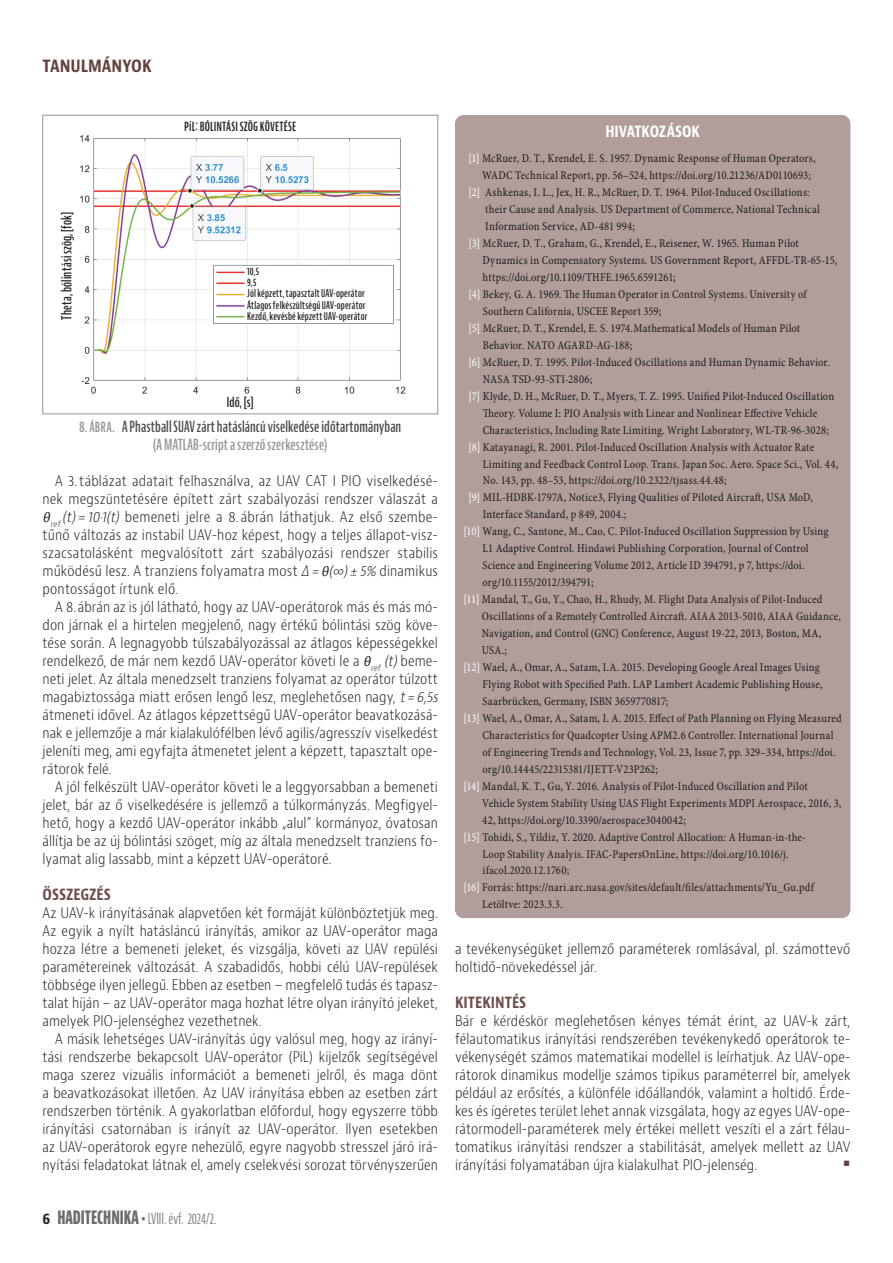
<style>
.page{position:relative;width:893px;height:1263px;background:#fff}
.page>*{position:absolute;margin:0;border:0;box-sizing:border-box;transform-origin:0 0}
.kenyer_tompa{font:800 21px "Bernino Sans";color:#64433f;scale:.96 1}
.t1{font:700 condensed 18px "Bernino Sans";color:#64433f}
.KÖZCÍM{font:700 condensed 16.5px "Bernino Sans";color:#6f4f4b;scale:.96 1}
.Hivatkozott_irodalom_CÍM{font:700 condensed 16.5px "Bernino Sans";letter-spacing:-.005em;color:#fff;scale:.95 1}
.kepala_jobb{font:600 extra-condensed 15px "Bernino Sans";letter-spacing:.005em;color:#4b4c4d}
.kepala_jobb-2{font:600 extra-condensed 15px "Bernino Sans";letter-spacing:.01em;color:#939598}
.t2{font:extra-condensed 15px "Bernino Sans";letter-spacing:-.005em;color:#808285}
.kenyér{font:300 condensed 14.25px/18px "Bernino Sans";letter-spacing:.005em;color:#231f20;text-align:justify;scale:.96 1}
.kenyer_tompa-2{font:300 condensed 14.25px/18px "Bernino Sans";letter-spacing:.005em;color:#231f20;text-align:justify;scale:.96 1}
.kepala_bal{font:600 extra-condensed 13.5px "Bernino Sans";letter-spacing:.01em;color:#231f20}
.hivatkozasok{font:12px/17px "Minion Pro Cn Capt";letter-spacing:.015em;color:#231f20;scale:.95 1}
.kepala_bal-2{font:600 extra-condensed 10.5px "Bernino Sans";letter-spacing:.02em;color:#231f20}
.s1{color:#939598}
.s2{font-family:"Cambria Math";font-weight:400;font-style:italic;font-stretch:normal}
.s3{font-style:italic}
.s4{font-weight:700;font-stretch:condensed;color:#231f20}
.s5{font-weight:700;font-size:18px;color:#6c6d70}
.s6{color:#fff}
</style>
<div class="page">
<div style="left:455px;top:115px;width:395px;height:803px;background:#b19e9a;border-radius:9px"></div>
<img style="left:80px;top:135px;width:326px;height:259px">
<div style="left:43px;top:115px;width:395px;height:299px;border:1px solid #939598"></div>
<h2 class="t1" style="left:43px;top:54px;width:111px">TANULMÁNYOK</h2>
<p class="kepala_bal" style="left:59px;top:320px;width:109px;rotate:-90deg">Theta, bólintási szög, [fok]</p>
<p class="kepala_bal" style="left:184px;top:119px;width:114px">PiL: BÓLINTÁSI SZÖG KÖVETÉSE</p>
<p class="kepala_bal-2" style="left:247px;top:265px;width:13px">10,5</p>
<p class="kepala_bal-2" style="left:247px;top:276px;width:11px">9,5</p>
<p class="kepala_bal-2" style="left:247px;top:288px;width:119px">Jól képzett, tapasztalt UAV-operátor</p>
<p class="kepala_bal-2" style="left:247px;top:299px;width:120px">Átlagos felkészültségű UAV-operátor</p>
<p class="kepala_bal-2" style="left:247px;top:310px;width:122px">Kezdő, kevésbé képzett UAV-operátor</p>
<p class="kepala_bal" style="left:227px;top:394px;width:28px">Idő, [s]</p>
<p class="kepala_jobb" style="left:79px;top:418px;width:324px"><span class="s1">8. ÁBRA.</span> A Phastball SUAV zárt hatásláncú viselkedése időtartományban</p>
<p class="kepala_jobb-2" style="left:153px;top:436px;width:176px">(A MATLAB-script a szerző szerkesztése)</p>
<p class="kenyér" style="left:43px;top:472px;width:413px;text-indent:13px">A 3.táblázat adatait felhasználva, az UAV CAT I PIO viselkedésé&shy;nek megszüntetésére épített zárt szabályozási rendszer válaszát a <span class="s2">θ</span><sub>ref</sub><span class="s3">(t)=10∙1(t)</span> bemeneti jelre a 8. ábrán láthatjuk. Az első szembe&shy;tűnő változás az instabil UAV-hoz képest, hogy a teljes állapot-vis - szacsatolásként megvalósított zárt szabályozási rendszer stabilis működésű lesz. A tranziens folyamatra most <span class="s3">Δ=</span><span class="s2">θ</span><span class="s3">(∞)±5%</span> dinamikus pontosságot írtunk elő.</p>
<p class="kenyér" style="left:43px;top:598px;width:417px;text-align:left;text-indent:13px">A 8. ábrán az is jól látható, hogy az UAV-operátorok más és más mó&shy;don járnak el a hirtelen megjelenő, nagy értékű bólintási szög köve&shy;tése során. A legnagyobb túlszabályozással az átlagos képességekkel rendelkező, de már nem kezdő UAV-operátor követi le a <span class="s2">θ</span><sub>ref</sub> <span class="s3">(t)</span>beme&shy;neti jelet. Az általa menedzselt tranziens folyamat az operátor túlzott magabiztossága miatt erősen lengő lesz, meglehetősen nagy, <span class="s3">t=6,5s </span>átmeneti idővel. Az átlagos képzettségű UAV-operátor beavatkozásá&shy;nak e jellemzője a már kialakulófélben lévő agilis/agresszív viselkedést jeleníti meg, ami egyfajta átmenetet jelent a képzett, tapasztalt ope&shy;rátorok felé.</p>
<p class="kenyér" style="left:43px;top:778px;width:413px;text-indent:13px">A jól felkészült UAV-operátor követi le a leggyorsabban a bemeneti jelet, bár az ő viselkedésére is jellemző a túlkormányzás. Megfigyel&shy;hető, hogy a kezdő UAV-operátor inkább „alul” kormányoz, óvatosan állítja be az új bólintási szöget, míg az általa menedzselt tranziens fo&shy;lyamat alig lassabb, mint a képzett UAV-operátoré.</p>
<p class="KÖZCÍM" style="left:43px;top:884px;width:73px">ÖSSZEGZÉS</p>
<p class="kenyer_tompa-2" style="left:43px;top:904px;width:413px">Az UAV-k irányításának alapvetően két formáját különböztetjük meg.<br>Az egyik a nyílt hatásláncú irányítás, amikor az UAV-operátor maga hozza létre a bemeneti jeleket, és vizsgálja, követi az UAV repülési paramétereinek változását. A szabadidős, hobbi célú UAV-repülések többsége ilyen jellegű. Ebben az esetben – megfelelő tudás és tapasz&shy;talat híján – az UAV-operátor maga hozhat létre olyan irányító jeleket, amelyek PIO-jelenséghez vezethetnek.</p>
<p class="kenyér" style="left:43px;top:1030px;width:413px;text-indent:13px">A másik lehetséges UAV-irányítás úgy valósul meg, hogy az irányí&shy;tási rendszerbe bekapcsolt UAV-operátor (PiL) kijelzők segítségével maga szerez vizuális információt a bemeneti jelről, és maga dönt a beavatkozásokat illetően. Az UAV irányítása ebben az esetben zárt rendszerben történik. A gyakorlatban előfordul, hogy egyszerre több irányítási csatornában is irányít az UAV-operátor. Ilyen esetekben az UAV-operátorok egyre nehezülő, egyre nagyobb stresszel járó irá&shy;nyítási feladatokat látnak el, amely cselekvési sorozat törvényszerűen</p>
<p class="t2" style="left:43px;top:1210px;width:176px"><span class="s4">6</span> <span class="s5">HADITECHNIKA •</span>LVIII. évf. 2024/2.</p>
<p class="Hivatkozott_irodalom_CÍM" style="left:605px;top:121px;width:101px">HIVATKOZÁSOK</p>
<p class="hivatkozasok" style="left:482px;top:150px;width:353px;text-indent:-14px"><span class="s6">[1]</span> McRuer, D. T., Krendel, E. S. 1957. Dynamic Response of Human Operators,<br>WADC Technical Report, pp. 56–524, https://doi.org/10.21236/AD0110693;</p>
<p class="hivatkozasok" style="left:485px;top:184px;width:354px;text-indent:-17px"><span class="s6">[2]</span> Ashkenas, I. L., Jex, H. R., McRuer, D. T. 1964. Pilot-Induced Oscillations: their Cause and Analysis. US Department of Commerce, National Technical<br>Information Service, AD-481 994;</p>
<p class="hivatkozasok" style="left:483px;top:235px;width:375px;text-indent:-14px"><span class="s6">[3]</span> McRuer, D. T., Graham, G., Krendel, E., Reisener, W. 1965. Human Pilot<br>Dynamics in Compensatory Systems. US Government Report, AFFDL-TR-65-15, https://doi.org/10.1109/THFE.1965.6591261;</p>
<p class="hivatkozasok" style="left:483px;top:286px;width:342px;text-indent:-15px"><span class="s6">[4]</span> Bekey, G. A. 1969. The Human Operator in Control Systems. University of<br>Southern California, USCEE Report 359;</p>
<p class="hivatkozasok" style="left:483px;top:320px;width:336px;text-indent:-14px"><span class="s6">[5]</span> McRuer, D. T., Krendel, E. S. 1974.Mathematical Models of Human Pilot<br>Behavior. NATO AGARD-AG-188;</p>
<p class="hivatkozasok" style="left:483px;top:354px;width:367px;text-indent:-14px"><span class="s6">[6]</span> McRuer, D. T. 1995. Pilot-Induced Oscillations and Human Dynamic Behavior.<br>NASA TSD-93-STI-2806;</p>
<p class="hivatkozasok" style="left:483px;top:387px;width:371px;text-indent:-14px"><span class="s6">[7]</span> Klyde, D. H., McRuer, D. T., Myers, T. Z. 1995. Unified Pilot-Induced Oscillation<br>Theory. Volume I: PIO Analysis with Linear and Nonlinear Effective Vehicle<br>Characteristics, Including Rate Limiting. Wright Laboratory, WL-TR-96-3028;</p>
<p class="hivatkozasok" style="left:483px;top:438px;width:376px;text-indent:-15px"><span class="s6">[8]</span> Katayanagi, R. 2001. Pilot-Induced Oscillation Analysis with Actuator Rate<br>Limiting and Feedback Control Loop. Trans. Japan Soc. Aero. Space Sci., Vol. 44,<br>No. 143, pp. 48–53, https://doi.org/10.2322/tjsass.44.48;</p>
<p class="hivatkozasok" style="left:483px;top:489px;width:349px;text-indent:-14px"><span class="s6">[9]</span> MIL-HDBK-1797A, Notice3, Flying Qualities of Piloted Aircraft, USA MoD,<br>Interface Standard, p 849, 2004.;</p>
<p class="hivatkozasok" style="left:482px;top:523px;width:366px;text-indent:-19px"><span class="s6">[10]</span> Wang, C., Santone, M., Cao, C. Pilot-Induced Oscillation Suppression by Using L1 Adaptive Control. Hindawi Publishing Corporation, Journal of Control Science and Engineering Volume 2012, Article ID 394791, p 7, https://doi. org/10.1155/2012/394791;</p>
<p class="hivatkozasok" style="left:482px;top:591px;width:380px;text-indent:-18px"><span class="s6">[11]</span> Mandal, T., Gu, Y., Chao, H., Rhudy, M. Flight Data Analysis of Pilot-Induced Oscillations of a Remotely Controlled Aircraft. AIAA 2013-5010, AIAA Guidance, Navigation, and Control (GNC) Conference, August 19-22, 2013, Boston, MA, USA.;</p>
<p class="hivatkozasok" style="left:483px;top:659px;width:360px;text-indent:-19px"><span class="s6">[12]</span> Wael, A., Omar, A., Satam, I.A. 2015. Developing Google Areal Images Using<br>Flying Robot with Specified Path. LAP Lambert Academic Publishing House,<br>Saarbrücken, Germany, ISBN 3659770817;</p>
<p class="hivatkozasok" style="left:482px;top:710px;width:380px;text-indent:-19px"><span class="s6">[13]</span> Wael, A., Omar, A., Satam, I. A. 2015. Effect of Path Planning on Flying Measured Characteristics for Quadcopter Using APM2.6 Controller. International Journal of Engineering Trends and Technology, Vol. 23, Issue 7, pp. 329–334, https://doi. org/10.14445/22315381/IJETT-V23P262;</p>
<p class="hivatkozasok" style="left:482px;top:777px;width:380px;text-indent:-19px"><span class="s6">[14]</span> Mandal, K. T., Gu, Y. 2016. Analysis of Pilot-Induced Oscillation and Pilot<br>Vehicle System Stability Using UAS Flight Experiments MDPI Aerospace, 2016, 3,<br>42, https://doi.org/10.3390/aerospace3040042;</p>
<p class="hivatkozasok" style="left:482px;top:828px;width:342px;text-indent:-19px"><span class="s6">[15]</span> Tohidi, S., Yildiz, Y. 2020. Adaptive Control Allocation: A Human-in-the-<br>Loop Stability Analyis. IFAC-PapersOnLine, https://doi.org/10.1016/j. ifacol.2020.12.1760;</p>
<p class="hivatkozasok" style="left:482px;top:879px;width:351px;text-indent:-19px"><span class="s6">[16]</span> Forrás: https://nari.arc.nasa.gov/sites/default/files/attachments/Yu_Gu.pdf<br>Letöltve: 2023.3.3.</p>
<p class="kenyér" style="left:455px;top:940px;width:413px">a tevékenységüket jellemző paraméterek romlásával, pl. számottevő holtidő-növekedéssel jár.</p>
<p class="KÖZCÍM" style="left:455px;top:992px;width:76px">KITEKINTÉS</p>
<p class="kenyer_tompa-2" style="left:455px;top:1012px;width:413px">Bár e kérdéskör meglehetősen kényes témát érint, az UAV-k zárt, félautomatikus irányítási rendszerében tevékenykedő operátorok te&shy;vékenységét számos matematikai modellel is leírhatjuk. Az UAV-ope&shy;rátorok dinamikus modellje számos tipikus paraméterrel bír, amelyek például az erősítés, a különféle időállandók, valamint a holtidő. Érde&shy;kes és ígéretes terület lehet annak vizsgálata, hogy az egyes UAV-ope&shy;rátormodell-paraméterek mely értékei mellett veszíti el a zárt félau&shy;tomatikus irányítási rendszer a stabilitását, amelyek mellett az UAV irányítási folyamatában újra kialakulhat PIO-jelenség.</p>
<p class="kenyer_tompa" style="left:843px;top:1148px;width:10px">•</p>
</div>
